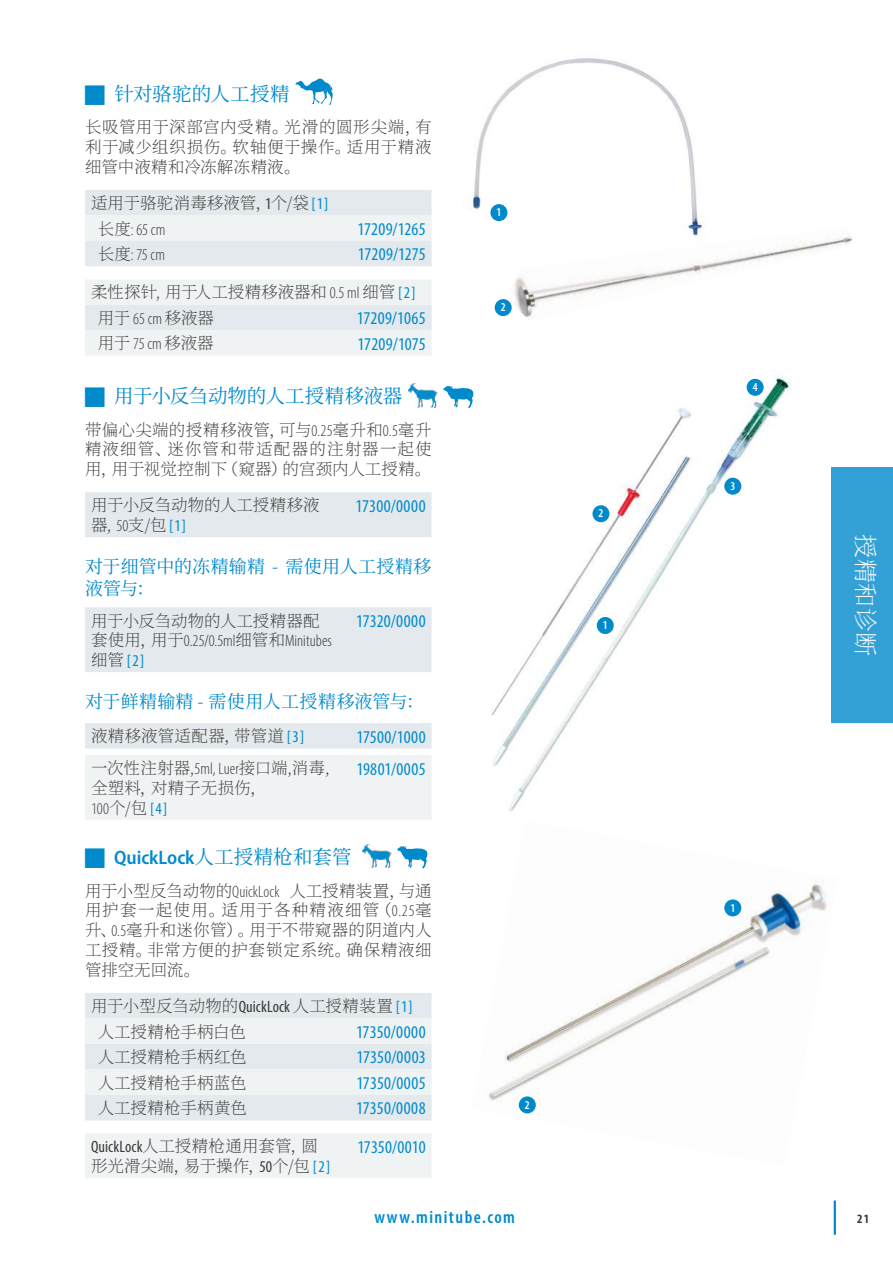
<style>
.page{position:relative;width:893px;height:1263px;background:#fff}
.page>*{position:absolute;margin:0;border:0;box-sizing:border-box;transform-origin:0 0}
.t1{font:200 24px "Source Han Serif SC";letter-spacing:.02em;color:#fff}
.t2{font:19.5px "Source Han Serif SC";letter-spacing:-.01em;color:#008acb}
.t3{font:600 semi-condensed 19.5px "Myriad Pro";letter-spacing:-.005em;color:#008acb}
.t4{font:condensed 18px "Myriad Pro";letter-spacing:.015em;color:#008acb}
.t5{font:18px/21.6px "Source Han Serif SC";letter-spacing:.015em;color:#008acb}
.t6{font:600 condensed 18px "Myriad Pro";letter-spacing:.08em;color:#008acb}
.t7{font:200 16.5px/19.8px "Source Han Serif SC";letter-spacing:.01em;color:#3b3b3a;text-align:justify}
.t8{font:200 16.5px/25.5px "Source Han Serif SC";letter-spacing:-.015em;color:#3b3b3a}
.t9{font:300 condensed 16.5px/19.8px "Myriad Pro";color:#3b3b3a}
.t10{font:200 16.5px "Source Han Serif SC";letter-spacing:-.01em;color:#3b3b3a}
.t11{font:700 condensed 12.75px "Myriad Pro";color:#3b3b3a}
.t12{font:600 condensed 12px "Myriad Pro";color:#fff}
.s1{font-family:"Myriad Pro";font-weight:400;font-stretch:condensed}
.s2{font-family:"Myriad Pro";font-weight:400;font-stretch:condensed;color:#008acb}
.s3{font-family:"Source Han Serif SC";font-weight:200;font-stretch:normal}
.s4{font-family:"Myriad Pro";font-weight:300;font-stretch:condensed}
.s5{font-weight:400;color:#008acb}
.s6{font-family:"Source Han Serif SC";font-weight:400;font-stretch:normal}
</style>
<div class="page">
<hr style="left:834px;top:1200px;width:2px;height:35px;background:#008acb">
<div style="left:831px;top:468px;width:62px;height:255px;background:#33a1d5"></div>
<img style="left:491px;top:376px;width:301px;height:435px">
<img style="left:489px;top:884px;width:338px;height:230px">
<img style="left:469px;top:58px;width:237px;height:169px">
<img style="left:510px;top:227px;width:343px;height:91px">
<div style="left:85px;top:190px;width:347px;height:25px;background:#e3e9ec"></div>
<svg style="left:85px;top:215px;width:347px;height:963px"></svg>
<svg style="left:85px;top:266px;width:347px;height:582px"></svg>
<div style="left:490px;top:204px;width:17px;height:17px;background:#008acb;border-radius:50%"></div>
<div style="left:724px;top:899px;width:17px;height:17px;background:#008acb;border-radius:50%"></div>
<div style="left:495px;top:299px;width:17px;height:17px;background:#008acb;border-radius:50%"></div>
<div style="left:747px;top:379px;width:17px;height:17px;background:#008acb;border-radius:50%"></div>
<div style="left:724px;top:478px;width:17px;height:17px;background:#008acb;border-radius:50%"></div>
<div style="left:592px;top:505px;width:17px;height:17px;background:#008acb;border-radius:50%"></div>
<div style="left:597px;top:617px;width:17px;height:17px;background:#008acb;border-radius:50%"></div>
<div style="left:519px;top:1096px;width:17px;height:17px;background:#008acb;border-radius:50%"></div>
<svg style="left:296px;top:79px;width:37px;height:26px"></svg>
<svg style="left:443px;top:386px;width:30px;height:22px"></svg>
<img style="left:409px;top:384px;width:29px;height:23px">
<svg style="left:397px;top:846px;width:30px;height:22px"></svg>
<img style="left:363px;top:844px;width:29px;height:23px">
<svg style="left:85px;top:387px;width:20px;height:20px"></svg>
<svg style="left:85px;top:848px;width:20px;height:20px"></svg>
<p class="t2" style="left:114px;top:83px;width:177px">针对骆驼的人工授精</p>
<p class="t7" style="left:85px;top:118px;width:348px">长吸管用于深部宫内受精。光滑的圆形尖端，有利于减少组织损伤。软轴便于操作。适用于精液细管中液精和冷冻解冻精液。</p>
<p class="t7" style="left:91px;top:194px;width:239px">适用于骆驼消毒移液管，<span class="s1">1</span>个/袋 <span class="s2">[1]</span></p>
<p class="t9" style="left:98px;top:219px;width:69px"><span class="s3">长度</span>: 65 cm</p>
<p class="t4" style="left:358px;top:218px;width:70px">17209/1265</p>
<p class="t9" style="left:98px;top:245px;width:69px"><span class="s3">长度</span>: 75 cm</p>
<p class="t4" style="left:358px;top:244px;width:69px">17209/1275</p>
<p class="t8" style="left:98px;top:280px;width:319px;text-indent:-7px">柔性探针, 用于人工授精移液器和 <span class="s4">0.5 ml</span> 细管 <span class="s2">[2]</span>用于 <span class="s4">65 cm</span> 移液器</p>
<p class="t4" style="left:357px;top:307px;width:70px">17209/1065</p>
<p class="t7" style="left:98px;top:334px;width:117px">用于 <span class="s4">75 cm</span> 移液器</p>
<p class="t4" style="left:358px;top:333px;width:69px">17209/1075</p>
<p class="t2" style="left:114px;top:385px;width:290px">用于小反刍动物的人工授精移液器</p>
<p class="t7" style="left:85px;top:420px;width:348px">带偏心尖端的授精移液管，可与<span class="s4">0.25</span>毫升和<span class="s4">0.5</span>毫升精液细管、迷你管和带适配器的注射器一起使用，用于视觉控制下（窥器）的宫颈内人工授精。</p>
<p class="t8" style="left:91px;top:496px;width:230px;line-height:19.8px">用于小反刍动物的人工授精移液器, <span class="s4">50</span>支/包<span class="s2">[1]</span></p>
<p class="t4" style="left:355px;top:495px;width:72px">17300/0000</p>
<p class="t5" style="left:85px;top:556px;width:348px">对于细管中的冻精输精 - 需使用人工授精移液管与：</p>
<p class="t10" style="left:91px;top:611px;width:230px">用于小反刍动物的人工授精器配</p>
<p class="t9" style="left:91px;top:631px;width:242px"><span class="s3">套使用，用于</span>0.25/0.5ml<span class="s3">细管和</span>Minitubes<span class="s3">细管</span><span class="s5">[2]</span></p>
<p class="t4" style="left:356px;top:610px;width:71px">17320/0000</p>
<p class="t5" style="left:85px;top:691px;width:340px">对于鲜精输精 - 需使用人工授精移液管与：</p>
<p class="t7" style="left:91px;top:727px;width:215px">液精移液管适配器，带管道 <span class="s2">[3]</span></p>
<p class="t4" style="left:356px;top:726px;width:71px">17500/1000</p>
<p class="t7" style="left:91px;top:759px;width:240px">一次性注射器,<span class="s4">5ml, Luer</span>接口端,消毒,全塑料，对精子无损伤，</p>
<p class="t9" style="left:91px;top:798px;width:78px">100<span class="s3">个/包</span> <span class="s5">[4]</span></p>
<p class="t4" style="left:356px;top:758px;width:71px">19801/0005</p>
<p class="t3" style="left:114px;top:845px;width:239px">QuickLock<span class="s6">人工授精枪和套管</span></p>
<p class="t7" style="left:85px;top:881px;width:348px">用于小型反刍动物的<span class="s4">QuickLock</span> 人工授精装置，与通用护套一起使用。适用于各种精液细管（<span class="s4">0.25</span>毫升、<span class="s4">0.5</span>毫升和迷你管）。用于不带窥器的阴道内人工授精。非常方便的护套锁定系统。确保精液细管排空无回流。</p>
<p class="t7" style="left:98px;top:993px;width:316px;line-height:25.5px;text-indent:-7px">用于小型反刍动物的<span class="s1">QuickLock</span> 人工授精装置 <span class="s2">[1]</span>人工授精枪手柄白色</p>
<p class="t4" style="left:356px;top:1021px;width:71px">17350/0000</p>
<p class="t7" style="left:98px;top:1047px;width:150px">人工授精枪手柄红色</p>
<p class="t4" style="left:357px;top:1046px;width:71px">17350/0003</p>
<p class="t7" style="left:98px;top:1073px;width:150px">人工授精枪手柄蓝色</p>
<p class="t4" style="left:356px;top:1072px;width:71px">17350/0005</p>
<p class="t7" style="left:98px;top:1098px;width:151px">人工授精枪手柄黄色</p>
<p class="t4" style="left:356px;top:1097px;width:71px">17350/0008</p>
<p class="t7" style="left:91px;top:1137px;width:241px"><span class="s1">QuickLock</span>人工授精枪通用套管，圆形光滑尖端，易于操作，<span class="s1">50</span>个/包 <span class="s2">[2]</span></p>
<p class="t4" style="left:357px;top:1136px;width:70px">17350/0010</p>
<p class="t12" style="left:497px;top:205px;width:6px">1</p>
<p class="t12" style="left:501px;top:300px;width:6px">2</p>
<p class="t12" style="left:525px;top:1097px;width:6px">2</p>
<p class="t12" style="left:599px;top:506px;width:6px">2</p>
<p class="t12" style="left:603px;top:618px;width:6px">1</p>
<p class="t12" style="left:753px;top:380px;width:6px">4</p>
<p class="t12" style="left:730px;top:479px;width:6px">3</p>
<h1 class="t1" style="left:879px;top:534px;width:123px;rotate:90deg">授精和诊断</h1>
<p class="t12" style="left:730px;top:900px;width:6px">1</p>
<p class="t6" style="left:374px;top:1205px;width:142px">www.minitube.com</p>
<p class="t11" style="left:857px;top:1211px;width:13px">21</p>
</div>
